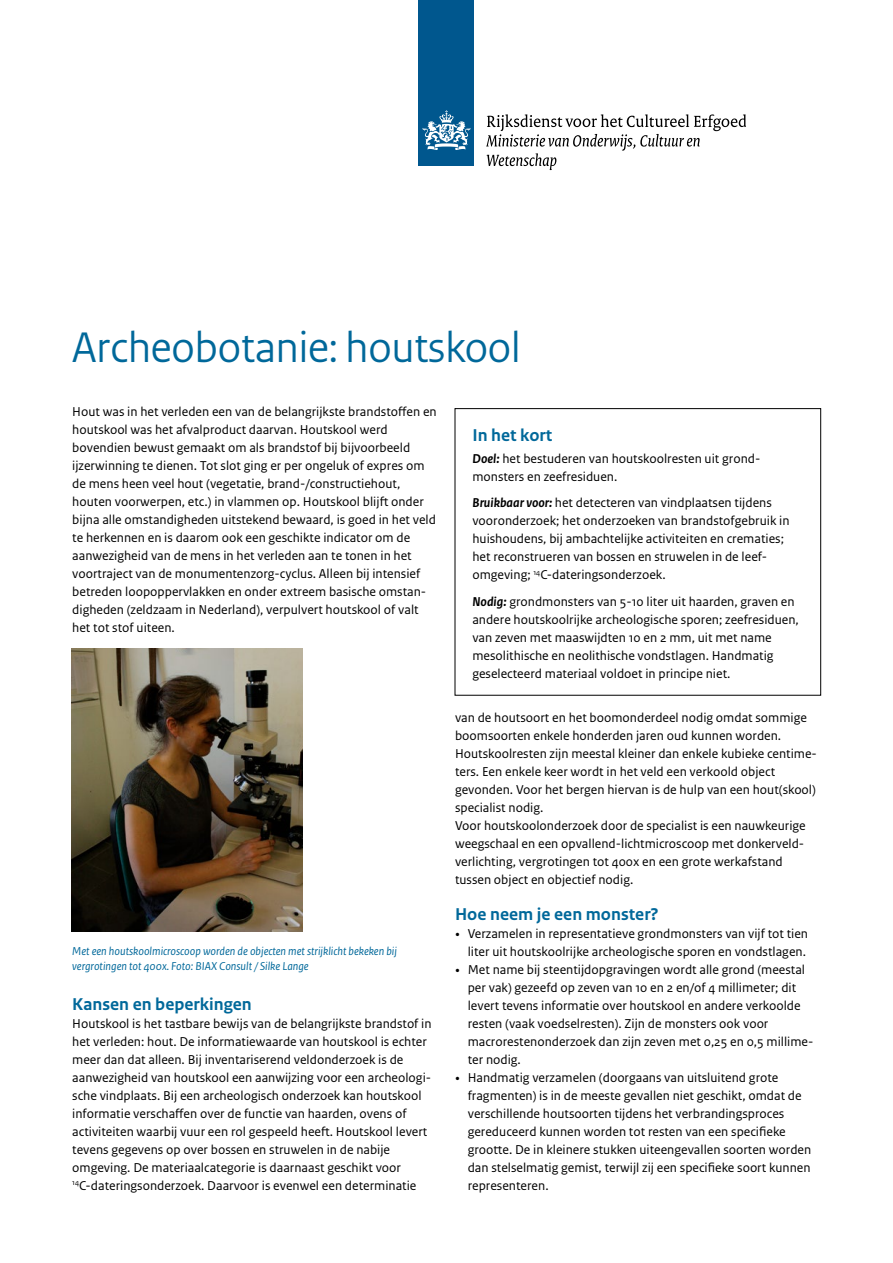
<style>
.page{position:relative;width:893px;height:1263px;background:#fff}
.page>*{position:absolute;margin:0;border:0;box-sizing:border-box;transform-origin:0 0}
.H1_Titel_sans{font:45px "Rijksoverheid Sans Heading";color:#00689a}
.H2_03_RCE_Alineakop{font:700 18px "Rijksoverheid Sans Text";color:#00689a}
.P_Kader_in_het_kort{font:700 18px "Rijksoverheid Sans Text";color:#00689a}
.P_06_RCE_Broodtekst{font:13.5px/18px "Rijksoverheid Sans Text";color:#000}
.P_Kader_in_het_kort-2{font:13.5px/18px "Rijksoverheid Sans Text";color:#000}
.t1{font:italic 12px/15px "Rijksoverheid Sans Text";color:#00689a}
.s1{font-weight:700;font-style:italic}
.s2{font-family:"Rijksoverheid Serif"}
</style>
<div class="page">
<div style="left:419px;top:0;width:55px;height:166px;background:#00578e"></div>
<svg style="left:423px;top:110px;width:47px;height:40px"></svg>
<svg style="left:486px;top:114px;width:260px;height:56px"></svg>
<div style="left:455px;top:408px;width:366px;height:288px;border:1px solid #000"></div>
<img style="left:72px;top:649px;width:230px;height:283px">
<h1 class="H1_Titel_sans" style="left:72px;top:321px;width:450px">Archeobotanie: houtskool</h1>
<p class="P_06_RCE_Broodtekst" style="left:72px;top:403px;width:366px">Hout was in het verleden een van de belangrijkste brandstoffen en houtskool was het afvalproduct daarvan. Houtskool werd bovendien bewust gemaakt om als brandstof bij bijvoorbeeld ijzerwinning te dienen. Tot slot ging er per ongeluk of expres om de mens heen veel hout (vegetatie, brand-/constructiehout, houten voorwerpen, etc.) in vlammen op. Houtskool blijft onder bijna alle omstandigheden uitstekend bewaard, is goed in het veld te herkennen en is daarom ook een geschikte indicator om de aanwezigheid van de mens in het verleden aan te tonen in het voortraject van de monumentenzorg-cyclus. Alleen bij intensief betreden loopoppervlakken en onder extreem basische omstan&shy;digheden (zeldzaam in Nederland), verpulvert houtskool of valt het tot stof uiteen.</p>
<p class="t1" style="left:72px;top:944px;width:326px">Met een houtskoolmicroscoop worden de objecten met strijklicht bekeken bij vergrotingen tot 400x. Foto: BIAX Consult / Silke Lange</p>
<h2 class="H2_03_RCE_Alineakop" style="left:72px;top:994px;width:181px">Kansen en beperkingen</h2>
<p class="P_06_RCE_Broodtekst" style="left:72px;top:1015px;width:361px">Houtskool is het tastbare bewijs van de belangrijkste brandstof in het verleden: hout. De informatiewaarde van houtskool is echter meer dan dat alleen. Bij inventariserend veldonderzoek is de aanwezigheid van houtskool een aanwijzing voor een archeologi&shy;sche vindplaats. Bij een archeologisch onderzoek kan houtskool informatie verschaffen over de functie van haarden, ovens of activiteiten waarbij vuur een rol gespeeld heeft. Houtskool levert tevens gegevens op over bossen en struwelen in de nabije omgeving. De materiaalcategorie is daarnaast geschikt voor <sup>14</sup>C-dateringsonderzoek. Daarvoor is evenwel een determinatie</p>
<p class="P_Kader_in_het_kort" style="left:472px;top:424px;width:81px">In het kort</p>
<p class="P_Kader_in_het_kort-2" style="left:472px;top:450px;width:288px"><span class="s1">Doel:</span> het bestuderen van houtskoolresten uit grond&shy;monsters en zeefresiduen.</p>
<p class="P_Kader_in_het_kort-2" style="left:472px;top:494px;width:319px"><span class="s1">Bruikbaar voor:</span> het detecteren van vindplaatsen tijdens vooronderzoek; het onderzoeken van brandstofgebruik in huishoudens, bij ambachtelijke activiteiten en crematies; het reconstrueren van bossen en struwelen in de leef&shy;omgeving; <sup>14</sup>C-dateringsonderzoek.</p>
<p class="P_Kader_in_het_kort-2" style="left:472px;top:593px;width:328px"><span class="s1">Nodig:</span> grondmonsters van 5-10 liter uit haarden, graven en andere houtskoolrijke archeologische sporen; zeefresiduen, van zeven met maaswijdten 10 en 2 mm, uit met name mesolithische en neolithische vondstlagen. Handmatig geselecteerd materiaal voldoet in principe niet.</p>
<p class="P_06_RCE_Broodtekst" style="left:455px;top:709px;width:363px">van de houtsoort en het boomonderdeel nodig omdat sommige boomsoorten enkele honderden jaren oud kunnen worden.<br>Houtskoolresten zijn meestal kleiner dan enkele kubieke centime&shy;ters. Een enkele keer wordt in het veld een verkoold object gevonden. Voor het bergen hiervan is de hulp van een hout(skool) specialist nodig.</p>
<p class="P_06_RCE_Broodtekst" style="left:455px;top:816px;width:352px">Voor houtskoolonderzoek door de specialist is een nauwkeurige weegschaal en een opvallend-lichtmicroscoop met donkerveld&shy;verlichting, vergrotingen tot 400x en een grote werkafstand tussen object en objectief nodig.</p>
<h2 class="H2_03_RCE_Alineakop" style="left:455px;top:904px;width:205px">Hoe neem je een monster?</h2>
<p class="P_06_RCE_Broodtekst" style="left:455px;top:925px;width:355px;text-align:right"><span class="s2">•</span> Verzamelen in representatieve grondmonsters van vijf tot tien liter uit houtskoolrijke archeologische sporen en vondstlagen.</p>
<p class="P_06_RCE_Broodtekst" style="left:468px;top:961px;width:347px;text-indent:-13px"><span class="s2">•</span> Met name bij steentijdopgravingen wordt alle grond (meestal per vak) gezeefd op zeven van 10 en 2 en/of 4 millimeter; dit levert tevens informatie over houtskool en andere verkoolde resten (vaak voedselresten). Zijn de monsters ook voor macrorestenonderzoek dan zijn zeven met 0,25 en 0,5 millime&shy;ter nodig.</p>
<p class="P_06_RCE_Broodtekst" style="left:468px;top:1069px;width:345px;text-indent:-13px"><span class="s2">•</span> Handmatig verzamelen (doorgaans van uitsluitend grote fragmenten) is in de meeste gevallen niet geschikt, omdat de verschillende houtsoorten tijdens het verbrandingsproces gereduceerd kunnen worden tot resten van een specifieke grootte. De in kleinere stukken uiteengevallen soorten worden dan stelselmatig gemist, terwijl zij een specifieke soort kunnen representeren.</p>
</div>
